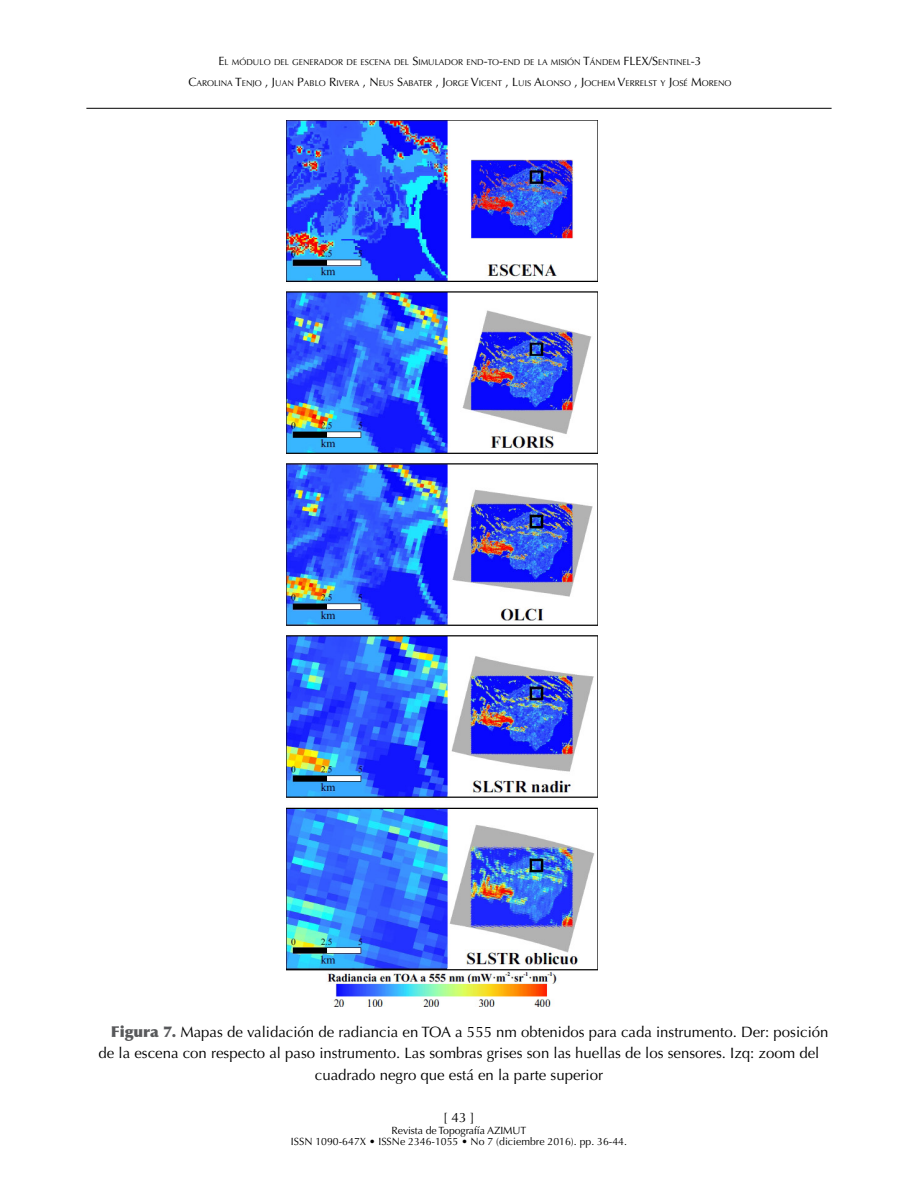
<style>
.page{position:relative;width:918px;height:1188px;background:#fff}
.page>*{position:absolute;margin:0;border:0;box-sizing:border-box;transform-origin:0 0}
.t1{font:15px "Optima LT Std";color:#000}
.t2{font:13.5px "Optima LT Std";color:#000}
.t3{font:10.5px/10.8px "Optima LT Std";color:#000;text-align:center}
.t4{font:8.4px "Optima LT Std";color:#000}
.s1{font-size:12px}
.s2{font-weight:900;color:#58595b}
</style>
<div class="page">
<hr style="left:86px;top:108px;width:746px;height:1px;background:#000">
<img style="left:286px;top:120px;width:312px;height:886px">
<p class="t4" style="left:218px;top:57px;width:485px"><span class="s1">E</span>L MÓDULO DEL GENERADOR DE ESCENA DEL <span class="s1">S</span>IMULADOR END<span class="s1">-</span>TO<span class="s1">-</span>END DE LA MISIÓN <span class="s1">T</span>ÁNDEM <span class="s1">FLEX/S</span>ENTINEL<span class="s1">-3</span></p>
<p class="t4" style="left:188px;top:79px;width:545px"><span class="s1">C</span>AROLINA <span class="s1">T</span>ENJO <span class="s1">, J</span>UAN <span class="s1">P</span>ABLO <span class="s1">R</span>IVERA <span class="s1">, N</span> EUS <span class="s1">S</span>ABATER <span class="s1">, J</span>ORGE <span class="s1">V</span>ICENT <span class="s1">, L</span>UIS <span class="s1">A</span>LONSO <span class="s1">, J</span>OCHEM <span class="s1">V</span>ERRELST Y <span class="s1">J</span>OSÉ <span class="s1">M</span>ORENO</p>
<p class="t1" style="left:111px;top:1023px;width:719px"><span class="s2">Figura 7.</span> Mapas de validación de radiancia en TOA a 555 nm obtenidos para cada instrumento. Der: posición</p>
<p class="t1" style="left:99px;top:1045px;width:722px">de la escena con respecto al paso instrumento. Las sombras grises son las huellas de los sensores. Izq: zoom del</p>
<p class="t1" style="left:315px;top:1066px;width:290px">cuadrado negro que está en la parte superior</p>
<p class="t2" style="left:443px;top:1110px;width:33px">[ 43 ]</p>
<p class="t3" style="left:291px;top:1125px;width:338px">Revista de Topografía AZIMUT<br>ISSN 1090-647X • ISSNe 2346-1055 • No 7 (diciembre 2016). pp. 36-44.</p>
</div>
